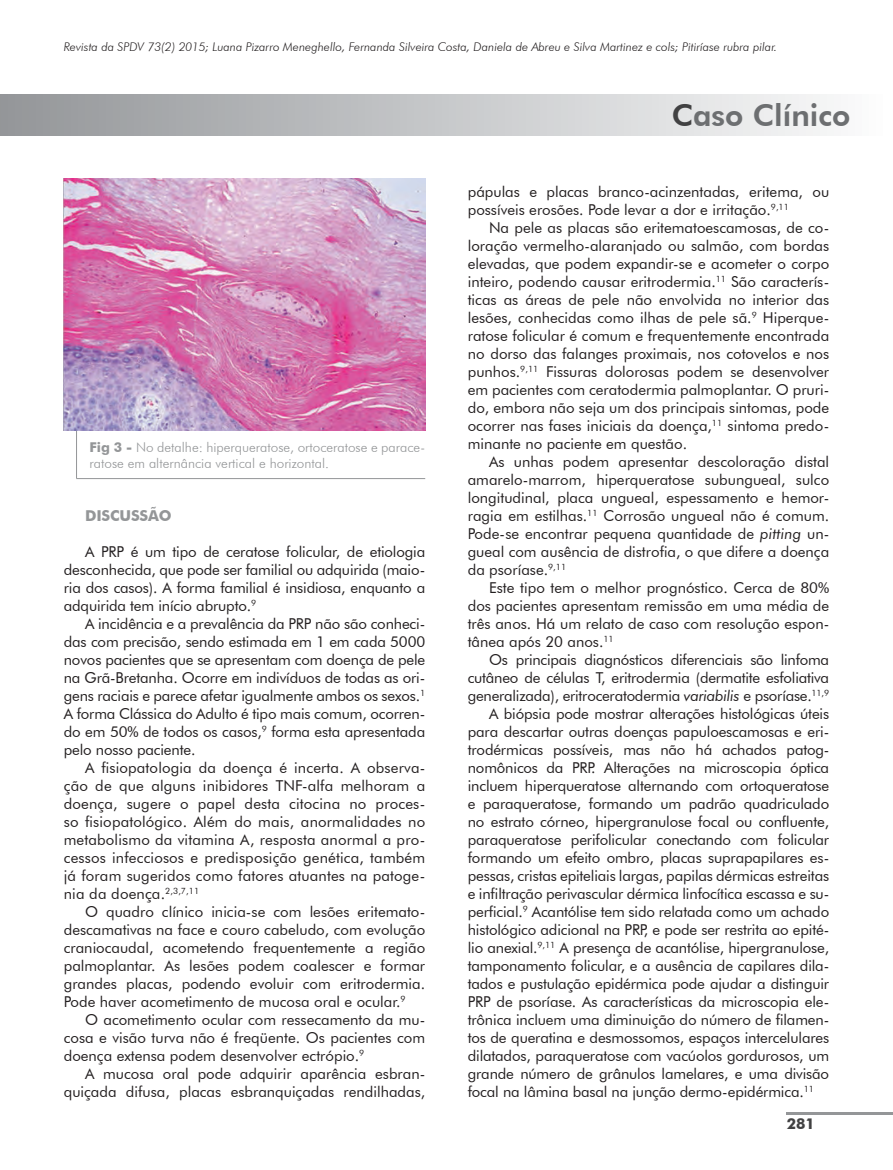
<style>
.page{position:relative;width:893px;height:1170px;background:#fff}
.page>*{position:absolute;margin:0;border:0;box-sizing:border-box;transform-origin:0 0}
.t1{font:800 30px "Futura BT";color:#6d6f71}
.t2{font:15px/18px "Futura BT";letter-spacing:-.01em;color:#231f20;text-align:justify}
.t3{font:700 15px "Futura BT";letter-spacing:-.01em;color:#949698}
.t4{font:700 15px "Futura BT";color:#414142}
.t5{font:300 13.5px/16.2px "Futura BT";color:#949698}
.t6{font:italic 300 12px "Futura BT";color:#231f20}
.s1{font-weight:700}
.s2{color:#414142}
.s3{font-style:italic}
</style>
<div class="page">
<div style="left:0;top:94px;width:893px;height:41px;background:linear-gradient(to right,#939598,#fcfdfd)"></div>
<hr style="left:787px;top:1111px;width:106px;height:3px;background:#949698">
<hr style="left:76px;top:431px;width:1px;height:47px;background:#949698">
<hr style="left:76px;top:478px;width:349px;height:1px;background:#949698">
<img style="left:64px;top:178px;width:361px;height:253px">
<p class="t6" style="left:64px;top:39px;width:715px">Revista da SPDV 73(2) 2015; Luana Pizarro Meneghello, Fernanda Silveira Costa, Daniela de Abreu e Silva Martinez e cols; Pitiríase rubra pilar.</p>
<p class="t5" style="left:90px;top:438px;width:337px"><span class="s1">Fig 3 -</span> No detalhe: hiperqueratose, ortoceratose e parace&shy;ratose em alternância vertical e horizontal.</p>
<p class="t3" style="left:85px;top:506px;width:88px">DISCUSSÃO</p>
<p class="t2" style="left:64px;top:542px;width:363px;text-indent:21px">A PRP é um tipo de ceratose folicular, de etiologia desconhecida, que pode ser familial ou adquirida (maio&shy;ria dos casos). A forma familial é insidiosa, enquanto a adquirida tem início abrupto.<sup>9</sup></p>
<p class="t2" style="left:64px;top:614px;width:363px;text-indent:21px">A incidência e a prevalência da PRP não são conheci&shy;das com precisão, sendo estimada em 1 em cada 5000 novos pacientes que se apresentam com doença de pele na Grã-Bretanha. Ocorre em indivíduos de todas as ori&shy;gens raciais e parece afetar igualmente ambos os sexos.<sup>1<br></sup>A forma Clássica do Adulto é tipo mais comum, ocorren&shy;do em 50% de todos os casos,<sup>9</sup> forma esta apresentada pelo nosso paciente.</p>
<p class="t2" style="left:64px;top:758px;width:363px;text-indent:21px">A fisiopatologia da doença é incerta. A observa&shy;ção de que alguns inibidores TNF-alfa melhoram a doença, sugere o papel desta citocina no proces&shy;so fisiopatológico. Além do mais, anormalidades no metabolismo da vitamina A, resposta anormal a pro&shy;cessos infecciosos e predisposição genética, também já foram sugeridos como fatores atuantes na patoge&shy;nia da doença.<sup>2,3,7,11</sup></p>
<p class="t2" style="left:64px;top:902px;width:363px;text-indent:21px">O quadro clínico inicia-se com lesões eritemato&shy;descamativas na face e couro cabeludo, com evolução craniocaudal, acometendo frequentemente a região palmoplantar. As lesões podem coalescer e formar grandes placas, podendo evoluir com eritrodermia.<br>Pode haver acometimento de mucosa oral e ocular.<sup>9</sup></p>
<p class="t2" style="left:64px;top:1010px;width:363px;text-indent:21px">O acometimento ocular com ressecamento da mu&shy;cosa e visão turva não é freqüente. Os pacientes com doença extensa podem desenvolver ectrópio.<sup>9</sup></p>
<p class="t2" style="left:64px;top:1064px;width:363px;text-align:right">A mucosa oral pode adquirir aparência esbran&shy;quiçada difusa, placas esbranquiçadas rendilhadas,</p>
<h1 class="t1" style="left:672px;top:97px;width:180px"><span class="s2">C</span>aso Clínico</h1>
<p class="t2" style="left:468px;top:182px;width:363px">pápulas e placas branco-acinzentadas, eritema, ou possíveis erosões. Pode levar a dor e irritação.<sup>9,11</sup></p>
<p class="t2" style="left:468px;top:218px;width:363px;text-indent:21px">Na pele as placas são eritematoescamosas, de co&shy;loração vermelho-alaranjado ou salmão, com bordas elevadas, que podem expandir-se e acometer o corpo inteiro, podendo causar eritrodermia.<sup>11</sup> São caracterís&shy;ticas as áreas de pele não envolvida no interior das lesões, conhecidas como ilhas de pele sã.<sup>9</sup> Hiperque&shy;ratose folicular é comum e frequentemente encontrada no dorso das falanges proximais, nos cotovelos e nos punhos.<sup>9,11</sup> Fissuras dolorosas podem se desenvolver em pacientes com ceratodermia palmoplantar. O pruri&shy;do, embora não seja um dos principais sintomas, pode ocorrer nas fases iniciais da doença,<sup>11</sup> sintoma predo&shy;minante no paciente em questão.</p>
<p class="t2" style="left:468px;top:452px;width:363px;text-indent:21px">As unhas podem apresentar descoloração distal amarelo-marrom, hiperqueratose subungueal, sulco longitudinal, placa ungueal, espessamento e hemor&shy;ragia em estilhas.<sup>11</sup> Corrosão ungueal não é comum.<br>Pode-se encontrar pequena quantidade de <span class="s3">pitting</span> un&shy;gueal com ausência de distrofia, o que difere a doença da psoríase.<sup>9,11</sup></p>
<p class="t2" style="left:468px;top:578px;width:363px;text-indent:21px">Este tipo tem o melhor prognóstico. Cerca de 80% dos pacientes apresentam remissão em uma média de três anos. Há um relato de caso com resolução espon&shy;tânea após 20 anos.<sup>11</sup></p>
<p class="t2" style="left:489px;top:650px;width:342px">Os principais diagnósticos diferenciais são linfoma</p>
<p class="t2" style="left:468px;top:668px;width:363px">cutâneo de células T, eritrodermia (dermatite esfoliativa</p>
<p class="t2" style="left:468px;top:686px;width:363px">generalizada), eritroceratodermia <span class="s3">variabilis</span> e psoríase.<sup>11,9</sup></p>
<p class="t2" style="left:489px;top:704px;width:342px">A biópsia pode mostrar alterações histológicas úteis</p>
<p class="t2" style="left:468px;top:722px;width:363px">para descartar outras doenças papuloescamosas e eri-</p>
<p class="t2" style="left:468px;top:740px;width:363px">trodérmicas possíveis, mas não há achados patog-</p>
<p class="t2" style="left:468px;top:758px;width:363px">nomônicos da PRP. Alterações na microscopia óptica</p>
<p class="t2" style="left:468px;top:776px;width:363px">incluem hiperqueratose alternando com ortoqueratose</p>
<p class="t2" style="left:468px;top:794px;width:363px">e paraqueratose, formando um padrão quadriculado</p>
<p class="t2" style="left:468px;top:812px;width:363px">no estrato córneo, hipergranulose focal ou confluente,</p>
<p class="t2" style="left:468px;top:830px;width:363px">paraqueratose perifolicular conectando com folicular</p>
<p class="t2" style="left:468px;top:848px;width:363px">formando um efeito ombro, placas suprapapilares es-</p>
<p class="t2" style="left:468px;top:866px;width:363px">pessas, cristas epiteliais largas, papilas dérmicas estreitas</p>
<p class="t2" style="left:468px;top:884px;width:363px">e infiltração perivascular dérmica linfocítica escassa e su-</p>
<p class="t2" style="left:468px;top:902px;width:363px">perficial.<sup>9</sup> Acantólise tem sido relatada como um achado</p>
<p class="t2" style="left:468px;top:920px;width:363px">histológico adicional na PRP, e pode ser restrita ao epité-</p>
<p class="t2" style="left:468px;top:938px;width:363px">lio anexial.<sup>9,11</sup> A presença de acantólise, hipergranulose,</p>
<p class="t2" style="left:468px;top:956px;width:363px">tamponamento folicular, e a ausência de capilares dila-</p>
<p class="t2" style="left:468px;top:974px;width:363px">tados e pustulação epidérmica pode ajudar a distinguir</p>
<p class="t2" style="left:468px;top:992px;width:363px">PRP de psoríase. As características da microscopia ele-</p>
<p class="t2" style="left:468px;top:1010px;width:363px">trônica incluem uma diminuição do número de filamen-</p>
<p class="t2" style="left:468px;top:1028px;width:363px">tos de queratina e desmossomos, espaços intercelulares</p>
<p class="t2" style="left:468px;top:1046px;width:363px">dilatados, paraqueratose com vacúolos gordurosos, um</p>
<p class="t2" style="left:468px;top:1064px;width:363px">grande número de grânulos lamelares, e uma divisão</p>
<p class="t2" style="left:468px;top:1082px;width:348px">focal na lâmina basal na junção dermo-epidérmica.<sup>11</sup></p>
<p class="t4" style="left:787px;top:1114px;width:30px">281</p>
</div>
